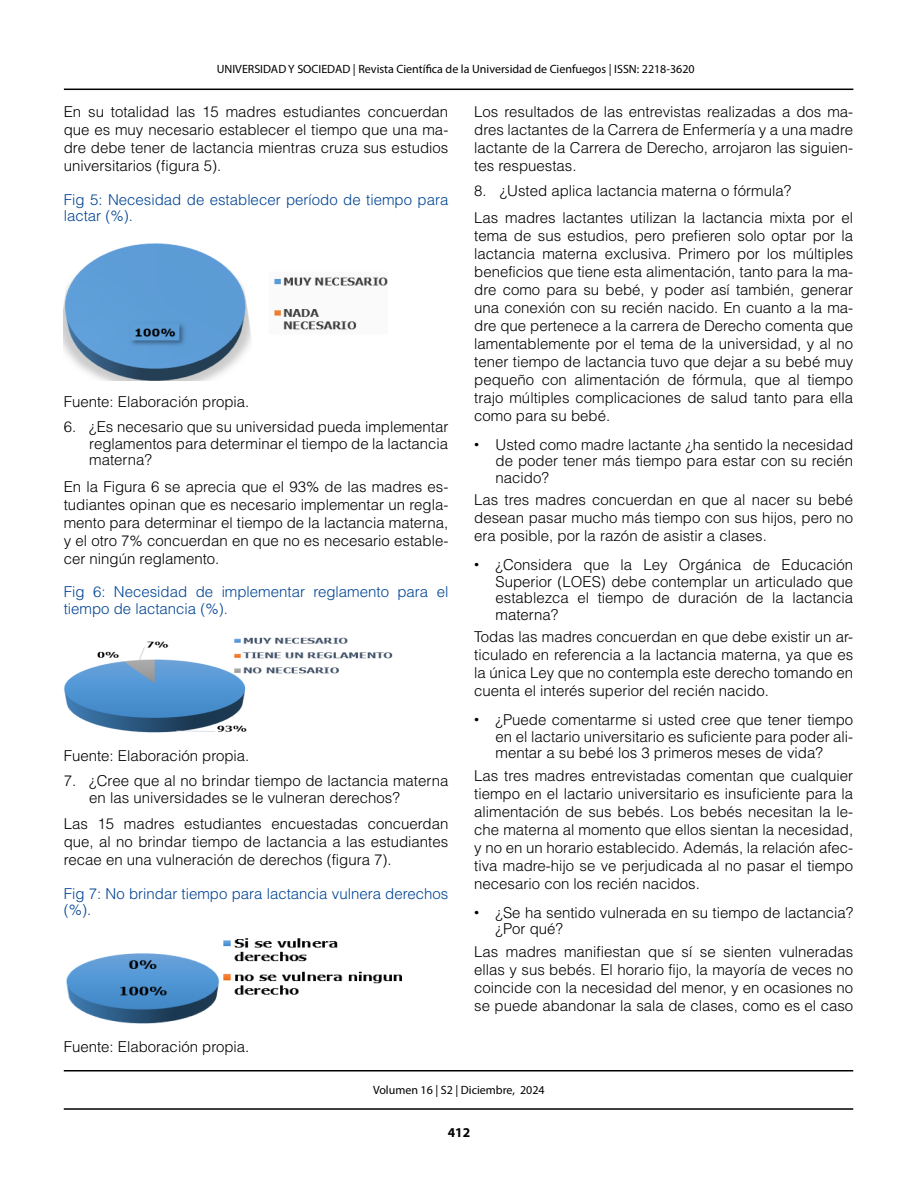
<style>
.page{position:relative;width:918px;height:1188px;background:#fff}
.page>*{position:absolute;margin:0;border:0;box-sizing:border-box;transform-origin:0 0}
.t1{font:300 15px/18px "Helvetica LT Std";color:#000;text-align:justify}
.t2{font:300 15px/16.5px "Helvetica LT Std";color:#004494}
.t3{font:700 13.5px "Myriad Pro";color:#000}
.t4{font:12px "Myriad Pro";color:#000}
.s1{font-family:"Adobe Caslon Pro";font-weight:400}
</style>
<div class="page">
<hr style="left:64px;top:89px;width:789px;height:1px;background:#000">
<hr style="left:64px;top:1108px;width:789px;height:2px;background:#000">
<hr style="left:64px;top:1070px;width:789px;height:1px;background:#000">
<img style="left:64px;top:243px;width:324px;height:138px">
<img style="left:64px;top:637px;width:329px;height:96px">
<img style="left:66px;top:938px;width:335px;height:86px">
<p class="t4" style="left:217px;top:61px;width:479px">UNIVERSIDAD Y SOCIEDAD | Revista Científica de la Universidad de Cienfuegos | ISSN: 2218-3620</p>
<p class="t1" style="left:64px;top:103px;width:386px">En su totalidad las 15 madres estudiantes concuerdan que es muy necesario establecer el tiempo que una ma&shy;dre debe tener de lactancia mientras cruza sus estudios universitarios (figura 5).</p>
<p class="t2" style="left:64px;top:191px;width:386px">Fig 5: Necesidad de establecer período de tiempo para lactar (%).</p>
<p class="t1" style="left:64px;top:393px;width:187px">Fuente: Elaboración propia.</p>
<p class="t1" style="left:89px;top:419px;width:361px;line-height:16.5px;text-indent:-26px">6. ¿Es necesario que su universidad pueda implementar reglamentos para determinar el tiempo de la lactancia materna?</p>
<p class="t1" style="left:64px;top:477px;width:386px">En la Figura 6 se aprecia que el 93% de las madres es&shy;tudiantes opinan que es necesario implementar un regla&shy;mento para determinar el tiempo de la lactancia materna, y el otro 7% concuerdan en que no es necesario estable&shy;cer ningún reglamento.</p>
<p class="t2" style="left:64px;top:584px;width:386px">Fig 6: Necesidad de implementar reglamento para el tiempo de lactancia (%).</p>
<p class="t1" style="left:64px;top:747px;width:187px">Fuente: Elaboración propia.</p>
<p class="t1" style="left:89px;top:772px;width:361px;line-height:16.5px;text-indent:-26px">7. ¿Cree que al no brindar tiempo de lactancia materna en las universidades se le vulneran derechos?</p>
<p class="t1" style="left:64px;top:815px;width:386px">Las 15 madres estudiantes encuestadas concuerdan que, al no brindar tiempo de lactancia a las estudiantes recae en una vulneración de derechos (figura 7).</p>
<p class="t2" style="left:64px;top:885px;width:386px">Fig 7: No brindar tiempo para lactancia vulnera derechos (%).</p>
<p class="t1" style="left:64px;top:1038px;width:187px">Fuente: Elaboración propia.</p>
<p class="t1" style="left:474px;top:103px;width:380px">Los resultados de las entrevistas realizadas a dos ma&shy;dres lactantes de la Carrera de Enfermería y a una madre lactante de la Carrera de Derecho, arrojaron las siguien&shy;tes respuestas.</p>
<p class="t1" style="left:474px;top:177px;width:380px;line-height:26.5px">8. ¿Usted aplica lactancia materna o fórmula?<br>Las madres lactantes utilizan la lactancia mixta por el</p>
<p class="t1" style="left:474px;top:226px;width:381px">tema de sus estudios, pero prefieren solo optar por la lactancia materna exclusiva. Primero por los múltiples beneficios que tiene esta alimentación, tanto para la ma&shy;dre como para su bebé, y poder así también, generar una conexión con su recién nacido. En cuanto a la ma&shy;dre que pertenece a la carrera de Derecho comenta que lamentablemente por el tema de la universidad, y al no tener tiempo de lactancia tuvo que dejar a su bebé muy pequeño con alimentación de fórmula, que al tiempo trajo múltiples complicaciones de salud tanto para ella como para su bebé.</p>
<p class="t1" style="left:496px;top:436px;width:359px;line-height:16.5px;text-indent:-21px"><span class="s1">•</span> Usted como madre lactante ¿ha sentido la necesidad de poder tener más tiempo para estar con su recién nacido?</p>
<p class="t1" style="left:474px;top:491px;width:380px">Las tres madres concuerdan en que al nacer su bebé desean pasar mucho más tiempo con sus hijos, pero no era posible, por la razón de asistir a clases.</p>
<p class="t1" style="left:496px;top:557px;width:359px;line-height:16.5px;text-indent:-21px"><span class="s1">•</span> ¿Considera que la Ley Orgánica de Educación Superior (LOES) debe contemplar un articulado que establezca el tiempo de duración de la lactancia materna?</p>
<p class="t1" style="left:474px;top:628px;width:380px">Todas las madres concuerdan en que debe existir un ar&shy;ticulado en referencia a la lactancia materna, ya que es la única Ley que no contempla este derecho tomando en cuenta el interés superior del recién nacido.</p>
<p class="t1" style="left:496px;top:712px;width:359px;line-height:16.5px;text-indent:-21px"><span class="s1">•</span> ¿Puede comentarme si usted cree que tener tiempo en el lactario universitario es suficiente para poder ali&shy;mentar a su bebé los 3 primeros meses de vida?</p>
<p class="t1" style="left:474px;top:766px;width:381px">Las tres madres entrevistadas comentan que cualquier tiempo en el lactario universitario es insuficiente para la alimentación de sus bebés. Los bebés necesitan la le&shy;che materna al momento que ellos sientan la necesidad, y no en un horario establecido. Además, la relación afec&shy;tiva madre-hijo se ve perjudicada al no pasar el tiempo necesario con los recién nacidos.</p>
<p class="t1" style="left:496px;top:904px;width:359px;line-height:16.5px;text-indent:-21px"><span class="s1">•</span> ¿Se ha sentido vulnerada en su tiempo de lactancia? ¿Por qué?</p>
<p class="t1" style="left:474px;top:942px;width:381px">Las madres manifiestan que sí se sienten vulneradas ellas y sus bebés. El horario fijo, la mayoría de veces no coincide con la necesidad del menor, y en ocasiones no se puede abandonar la sala de clases, como es el caso</p>
<p class="t4" style="left:373px;top:1083px;width:173px">Volumen 16 | S2 | Diciembre, 2024</p>
<p class="t3" style="left:448px;top:1124px;width:24px">412</p>
</div>
